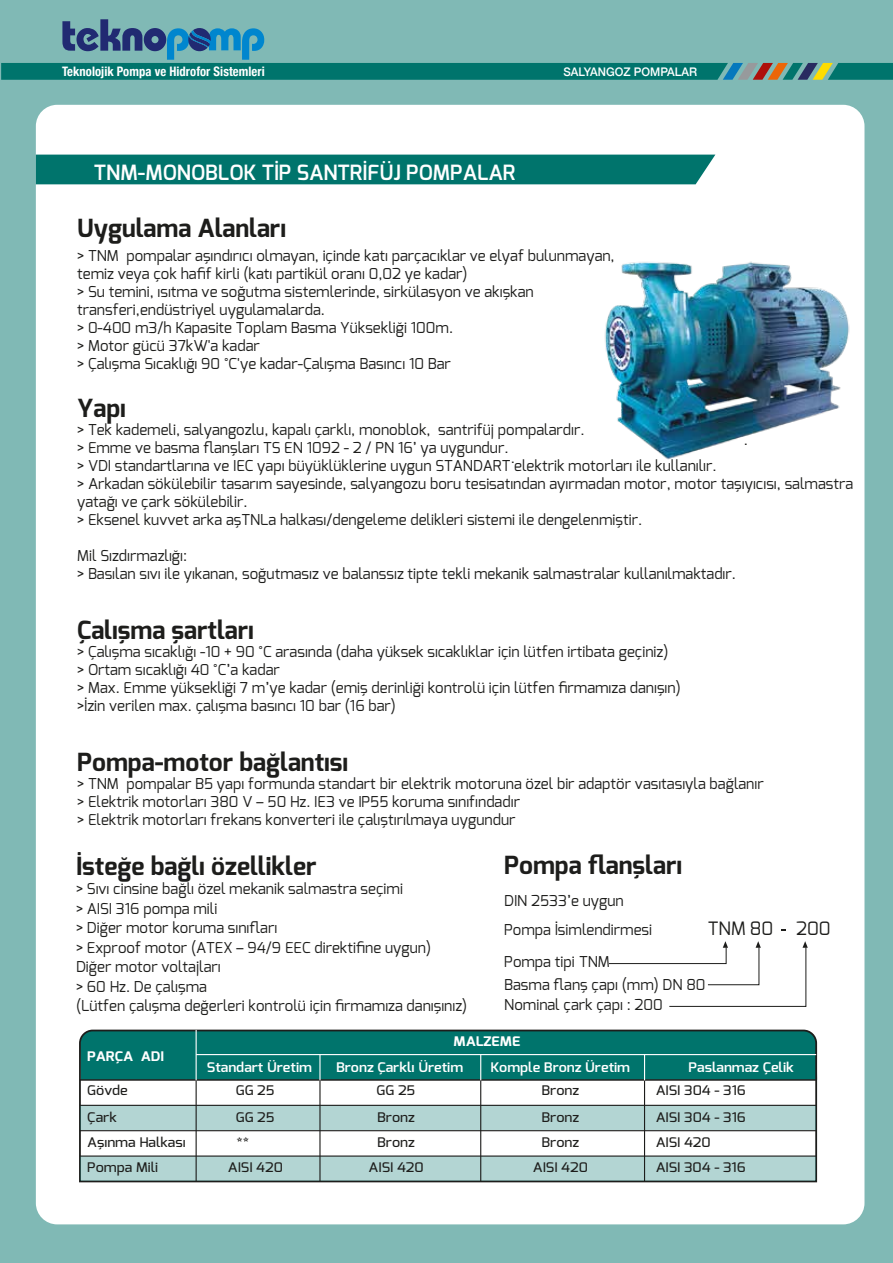
<style>
.page{position:relative;width:893px;height:1263px;background:#80b9b5}
.page>*{position:absolute;margin:0;border:0;box-sizing:border-box;transform-origin:0 0}
.t1{font:700 24.9px "Exo";color:#1d1d1b}
.t2{font:600 21px "Exo";color:#fff}
.t3{font:18.45px "Exo";color:#1d1d1b}
.t4{font:15px/18px "Exo";color:#1d1d1b}
.t5{font:15px "Arial";color:#1d1d1b}
.t6{font:500 13.2px/24.9px "Exo";color:#1d1d1b;scale:1.1 1}
.t7{font:600 13.2px "Exo";color:#fff;scale:1.1 1}
.t8{font:700 13.2px "Exo";color:#fff;scale:1.1 1}
.t9{font:700 condensed 13.05px "Helvetica Neue";letter-spacing:.005em;color:#fff}
.t10{font:500 11.85px "Helvetica Neue";color:#fff}
.s1{font-family:"Arial"}
</style>
<div class="page">
<div style="left:36px;top:105px;width:828px;height:1119px;background:#fff;border-radius:21px"></div>
<svg style="left:1px;top:19px;width:892px;height:61px"></svg>
<div style="left:36px;top:155px;width:679px;height:29px;background:#00746c"></div>
<svg style="left:79px;top:1029px;width:739px;height:154px"></svg>
<div style="left:80px;top:1105px;width:736px;height:25px;background:#b3d5d3"></div>
<div style="left:80px;top:1156px;width:736px;height:25px;background:#b3d5d3"></div>
<hr style="left:80px;top:1079px;width:736px;height:2px;background:#1d1d1b">
<hr style="left:80px;top:1105px;width:736px;height:1px;background:#1d1d1b">
<hr style="left:80px;top:1130px;width:736px;height:1px;background:#1d1d1b">
<hr style="left:80px;top:1155px;width:736px;height:1px;background:#1d1d1b">
<hr style="left:196px;top:1080px;width:1px;height:101px;background:#1d1d1b">
<hr style="left:319px;top:1080px;width:2px;height:101px;background:#1d1d1b">
<hr style="left:480px;top:1080px;width:1px;height:101px;background:#1d1d1b">
<hr style="left:644px;top:1080px;width:1px;height:101px;background:#1d1d1b">
<svg style="left:80px;top:1030px;width:737px;height:50px;background:#07736b"></svg>
<img style="left:604px;top:261px;width:246px;height:199px">
<svg style="left:608px;top:941px;width:200px;height:66px"></svg>
<p class="t9" style="left:62px;top:61px;width:204px">Teknolojik Pompa ve Hidrofor Sistemleri</p>
<p class="t10" style="left:563px;top:62px;width:135px">SALYANGOZ POMPALAR</p>
<h2 class="t2" style="left:94px;top:159px;width:423px">TNM-MONOBLOK TİP SANTRİFÜJ POMPALAR</h2>
<h1 class="t1" style="left:77px;top:212px;width:210px">Uygulama Alanları</h1>
<p class="t4" style="left:77px;top:247px;width:539px">&gt; TNM pompalar aşındırıcı olmayan, içinde katı parçacıklar ve elyaf bulunmayan, temiz veya çok hafif kirli (katı partikül oranı 0,02 ye kadar)<br>&gt; Su temini, ısıtma ve soğutma sistemlerinde, sirkülasyon ve akışkan transferi,endüstriyel uygulamalarda.<br>&gt; 0-400 m3/h Kapasite Toplam Basma Yüksekliği 100m.<br>&gt; Motor gücü 37kW'a kadar<br>&gt; Çalışma Sıcaklığı 90 °C'ye kadar-Çalışma Basıncı 10 Bar</p>
<h1 class="t1" style="left:77px;top:392px;width:50px">Yapı</h1>
<p class="t4" style="left:77px;top:421px;width:778px">&gt; Tek kademeli, salyangozlu, kapalı çarklı, monoblok, santrifüj pompalardır<span class="s1">.<br></span>&gt; Emme ve basma flanşları TS EN 1092 - 2 / PN 16’ ya uygundur<span class="s1">.<br></span>&gt; VDI standartlarına ve IEC yapı büyüklüklerine uygun STANDART elektrik motorları ile kullanılır<span class="s1">.<br></span>&gt; Arkadan sökülebilir tasarım sayesinde, salyangozu boru tesisatından ayırmadan motor, motor taşıyıcısı, salmastra yatağı ve çark sökülebilir.<br>&gt; Eksenel kuvvet arka aşTNLa halkası/dengeleme delikleri sistemi ile dengelenmiştir<span class="s1">.</span></p>
<p class="t4" style="left:77px;top:547px;width:660px">Mil Sızdırmazlığı:<br>&gt; Basılan sıvı ile yıkanan, soğutmasız ve balanssız tipte tekli mekanik salmastralar kullanılmaktadır.</p>
<h1 class="t1" style="left:77px;top:614px;width:178px">Çalışma şartları</h1>
<p class="t4" style="left:77px;top:643px;width:605px">&gt; Çalışma sıcaklığı -10 + 90 °C arasında (daha yüksek sıcaklıklar için lütfen irtibata geçiniz)<br>&gt; Ortam sıcaklığı 40 °C’a kadar<br>&gt; Max. Emme yüksekliği 7 m’ye kadar (emiş derinliği kontrolü için lütfen firmamıza danışın) &gt;İzin verilen max. çalışma basıncı 10 bar (16 bar)</p>
<h1 class="t1" style="left:77px;top:746px;width:273px">Pompa-motor bağlantısı</h1>
<p class="t4" style="left:77px;top:774px;width:688px">&gt; TNM pompalar B5 yapı formunda standart bir elektrik motoruna özel bir adaptör vasıtasıyla bağlanır &gt; Elektrik motorları 380 V – 50 Hz. IE3 ve IP55 koruma sınıfındadır<br>&gt; Elektrik motorları frekans konverteri ile çalıştırılmaya uygundur</p>
<p class="t5" style="left:744px;top:430px;width:6px">.</p>
<p class="t5" style="left:511px;top:448px;width:6px">.</p>
<h1 class="t1" style="left:76px;top:849px;width:242px">İsteğe bağlı özellikler</h1>
<p class="t4" style="left:76px;top:879px;width:393px;line-height:19.5px">&gt; Sıvı cinsine bağlı özel mekanik salmastra seçimi<br>&gt; AISI 316 pompa mili<br>&gt; Diğer motor koruma sınıfları<br>&gt; Exproof motor (ATEX – 94/9 EEC direktifine uygun)<br>Diğer motor voltajları<br>&gt; 60 Hz. De çalışma<br>(Lütfen çalışma değerleri kontrolü için firmamıza danışınız)</p>
<h1 class="t1" style="left:504px;top:849px;width:180px">Pompa flanşları</h1>
<p class="t4" style="left:504px;top:886px;width:149px;line-height:29.5px">DIN 2533’e uygun<br>Pompa İsimlendirmesi</p>
<p class="t3" style="left:708px;top:917px;width:124px">TNM 80 200</p>
<p class="t4" style="left:504px;top:949px;width:203px;line-height:23.5px">Pompa tipi TNM<br>Basma flanş çapı (mm) DN 80</p>
<p class="t4" style="left:504px;top:996px;width:160px">Nominal çark çapı : 200</p>
<p class="t8" style="left:453px;top:1032px;width:62px">MALZEME</p>
<p class="t8" style="left:87px;top:1047px;width:71px">PARÇA ADI</p>
<p class="t6" style="left:87px;top:1077px;width:38px">Gövde</p>
<p class="t6" style="left:656px;top:1077px;width:83px">AISI 304 - 316</p>
<p class="t7" style="left:207px;top:1059px;width:97px">Standart Üretim</p>
<p class="t7" style="left:336px;top:1059px;width:117px">Bronz Çarklı Üretim</p>
<p class="t7" style="left:490px;top:1059px;width:129px">Komple Bronz Üretim</p>
<p class="t7" style="left:689px;top:1059px;width:97px">Paslanmaz Çelik</p>
<p class="t6" style="left:236px;top:1076px;width:37px;line-height:27.3px">GG 25<br>GG 25</p>
<p class="t6" style="left:228px;top:1129px;width:52px;text-indent:9px">**<br>AISI 420</p>
<p class="t6" style="left:656px;top:1129px;width:83px">AISI 420<br>AISI 304 - 316</p>
<p class="t6" style="left:377px;top:1076px;width:37px;line-height:27.3px">GG 25<br>Bronz</p>
<p class="t6" style="left:369px;top:1129px;width:52px;text-align:center">Bronz<br>AISI 420</p>
<p class="t6" style="left:541px;top:1076px;width:36px;line-height:27.3px">Bronz<br>Bronz</p>
<p class="t6" style="left:533px;top:1129px;width:52px;text-align:center">Bronz<br>AISI 420</p>
<p class="t6" style="left:87px;top:1105px;width:28px">Çark</p>
<p class="t6" style="left:656px;top:1105px;width:83px">AISI 304 - 316</p>
<p class="t6" style="left:87px;top:1129px;width:91px">Aşınma Halkası<br>Pompa Mili</p>
</div>
